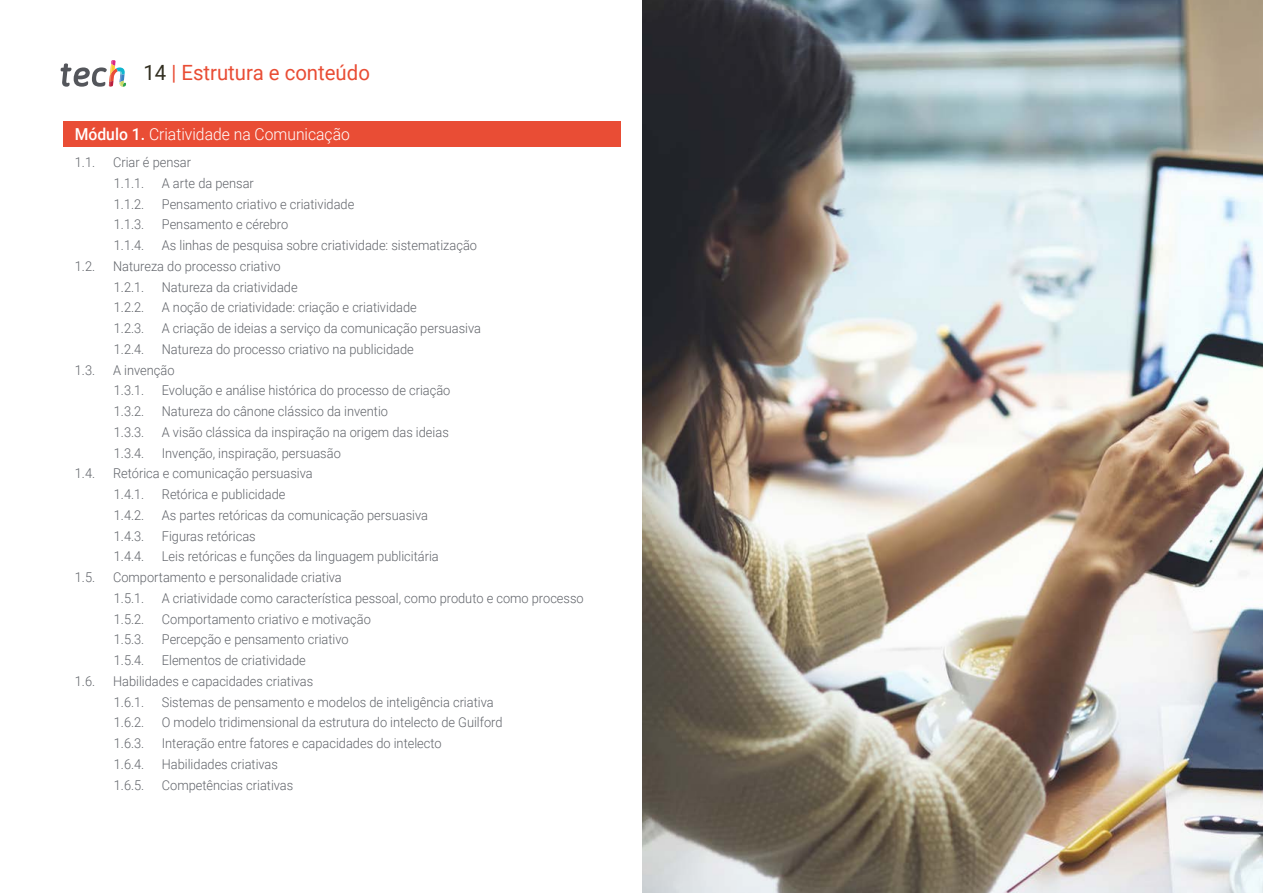
<style>
.page{position:relative;width:1263px;height:893px;background:#fff}
.page>*{position:absolute;margin:0;border:0;box-sizing:border-box;transform-origin:0 0}
.t1{font:21px "Roboto";color:#e94d35}
.t2{font:300 16.5px "Roboto";color:#fff;scale:.95 1}
.t3{font:300 13.5px/20.7px "Roboto";color:#61646a;scale:.95 1}
.s1{color:#312e20}
.s2{font-weight:500}
</style>
<div class="page">
<img style="left:642px;top:0;width:621px;height:893px">
<svg style="left:61px;top:60px;width:65px;height:27px"></svg>
<div style="left:64px;top:121px;width:557px;height:25px;background:#e94d35"></div>
<h1 class="t1" style="left:144px;top:57px;width:228px"><span class="s1">14</span> | Estrutura e conteúdo</h1>
<p class="t2" style="left:75px;top:123px;width:291px"><span class="s2">Módulo 1.</span> Criatividade na Comunicação</p>
<p class="t3" style="left:75px;top:151px;width:23px">1.1.</p>
<p class="t3" style="left:113px;top:151px;width:84px">Criar é pensar<br>1.1.1.</p>
<p class="t3" style="left:162px;top:172px;width:98px">A arte da pensar</p>
<p class="t3" style="left:114px;top:193px;width:34px">1.1.2.</p>
<p class="t3" style="left:162px;top:193px;width:204px">Pensamento criativo e criatividade</p>
<p class="t3" style="left:114px;top:214px;width:34px">1.1.3.</p>
<p class="t3" style="left:162px;top:214px;width:135px">Pensamento e cérebro</p>
<p class="t3" style="left:114px;top:234px;width:34px">1.1.4.</p>
<p class="t3" style="left:162px;top:234px;width:333px">As linhas de pesquisa sobre criatividade: sistematização</p>
<p class="t3" style="left:75px;top:255px;width:23px">1.2.</p>
<p class="t3" style="left:113px;top:255px;width:178px">Natureza do processo criativo<br>1.2.1.</p>
<p class="t3" style="left:162px;top:276px;width:144px">Natureza da criatividade</p>
<p class="t3" style="left:114px;top:297px;width:34px">1.2.2.</p>
<p class="t3" style="left:162px;top:297px;width:270px">A noção de criatividade: criação e criatividade</p>
<p class="t3" style="left:114px;top:317px;width:34px">1.2.3.</p>
<p class="t3" style="left:162px;top:317px;width:337px">A criação de ideias a serviço da comunicação persuasiva</p>
<p class="t3" style="left:114px;top:338px;width:34px">1.2.4.</p>
<p class="t3" style="left:162px;top:338px;width:267px">Natureza do processo criativo na publicidade</p>
<p class="t3" style="left:75px;top:359px;width:23px">1.3.</p>
<p class="t3" style="left:113px;top:359px;width:66px">A invenção<br>1.3.1.</p>
<p class="t3" style="left:162px;top:380px;width:305px">Evolução e análise histórica do processo de criação</p>
<p class="t3" style="left:114px;top:400px;width:34px">1.3.2.</p>
<p class="t3" style="left:162px;top:400px;width:240px">Natureza do cânone clássico da inventio</p>
<p class="t3" style="left:114px;top:421px;width:34px">1.3.3.</p>
<p class="t3" style="left:162px;top:421px;width:304px">A visão clássica da inspiração na origem das ideias</p>
<p class="t3" style="left:114px;top:442px;width:34px">1.3.4.</p>
<p class="t3" style="left:162px;top:442px;width:190px">Invenção, inspiração, persuasão</p>
<p class="t3" style="left:75px;top:463px;width:23px">1.4.</p>
<p class="t3" style="left:113px;top:463px;width:212px">Retórica e comunicação persuasiva<br>1.4.1.</p>
<p class="t3" style="left:162px;top:483px;width:132px">Retórica e publicidade</p>
<p class="t3" style="left:114px;top:504px;width:34px">1.4.2.</p>
<p class="t3" style="left:162px;top:504px;width:282px">As partes retóricas da comunicação persuasiva</p>
<p class="t3" style="left:114px;top:525px;width:34px">1.4.3.</p>
<p class="t3" style="left:162px;top:525px;width:100px">Figuras retóricas</p>
<p class="t3" style="left:114px;top:546px;width:34px">1.4.4.</p>
<p class="t3" style="left:162px;top:546px;width:293px">Leis retóricas e funções da linguagem publicitária</p>
<p class="t3" style="left:75px;top:566px;width:23px">1.5.</p>
<p class="t3" style="left:113px;top:566px;width:242px">Comportamento e personalidade criativa<br>1.5.1.</p>
<p class="t3" style="left:162px;top:587px;width:446px">A criatividade como característica pessoal, como produto e como processo</p>
<p class="t3" style="left:114px;top:608px;width:34px">1.5.2.</p>
<p class="t3" style="left:162px;top:608px;width:222px">Comportamento criativo e motivação</p>
<p class="t3" style="left:114px;top:629px;width:34px">1.5.3.</p>
<p class="t3" style="left:162px;top:629px;width:198px">Percepção e pensamento criativo</p>
<p class="t3" style="left:114px;top:649px;width:34px">1.5.4.</p>
<p class="t3" style="left:162px;top:649px;width:153px">Elementos de criatividade</p>
<p class="t3" style="left:75px;top:670px;width:23px">1.6.</p>
<p class="t3" style="left:113px;top:670px;width:212px">Habilidades e capacidades criativas<br>1.6.1.</p>
<p class="t3" style="left:162px;top:691px;width:351px">Sistemas de pensamento e modelos de inteligência criativa</p>
<p class="t3" style="left:114px;top:712px;width:34px">1.6.2.</p>
<p class="t3" style="left:162px;top:712px;width:360px">O modelo tridimensional da estrutura do intelecto de Guilford</p>
<p class="t3" style="left:114px;top:732px;width:34px">1.6.3.</p>
<p class="t3" style="left:162px;top:732px;width:296px">Interação entre fatores e capacidades do intelecto</p>
<p class="t3" style="left:114px;top:753px;width:34px">1.6.4.</p>
<p class="t3" style="left:162px;top:753px;width:124px">Habilidades criativas</p>
<p class="t3" style="left:114px;top:774px;width:34px">1.6.5.</p>
<p class="t3" style="left:162px;top:774px;width:140px">Competências criativas</p>
</div>
